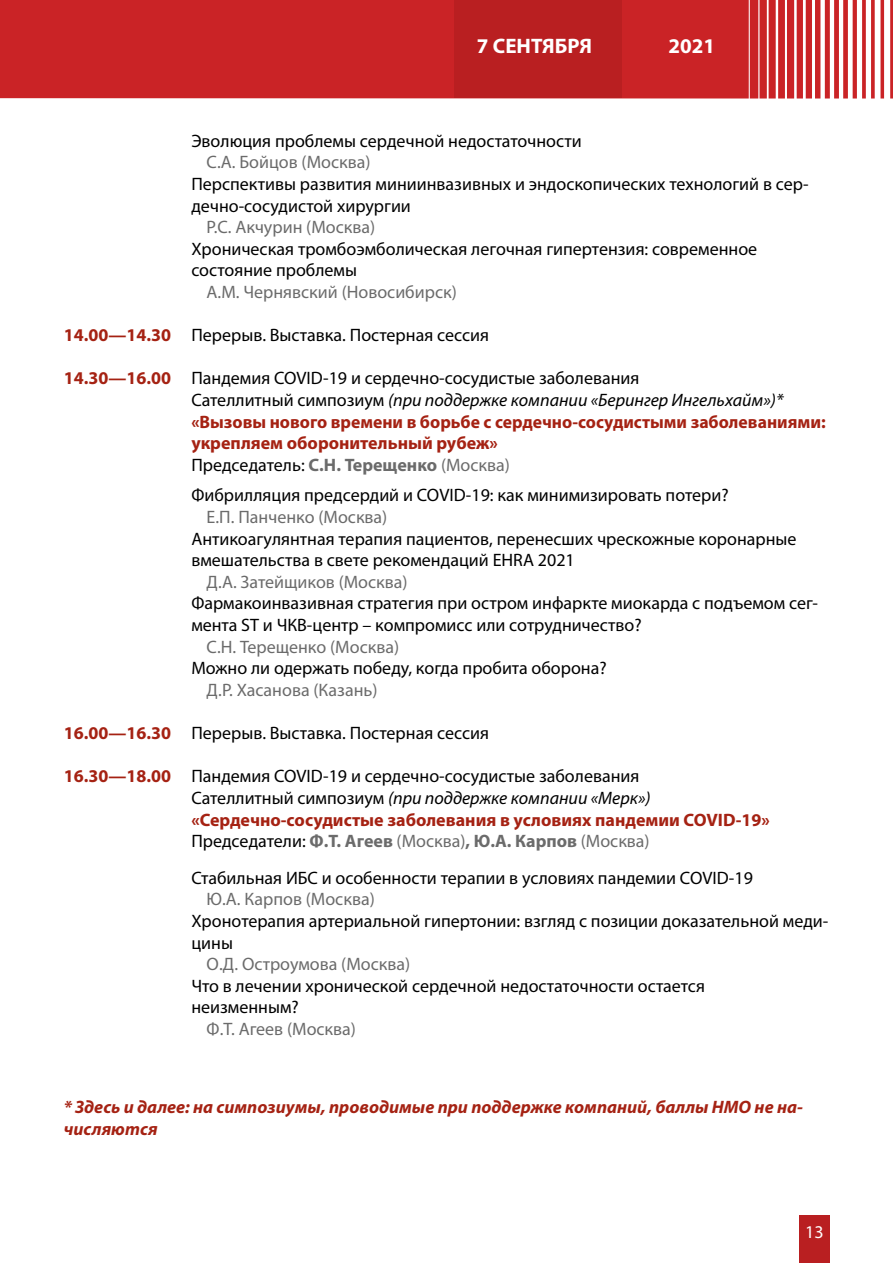
<style>
.page{position:relative;width:893px;height:1263px;background:#fff}
.page>*{position:absolute;margin:0;border:0;box-sizing:border-box;transform-origin:0 0}
.t1{font:700 21px "Myriad Pro";color:#fff}
.t2{font:18px/21.6px "Myriad Pro";color:#000}
.t3{font:700 18px/21.6px "Myriad Pro";color:#a52213}
.t4{font:18px "Myriad Pro";color:#6b6b6b}
.t5{font:italic 700 18px/21.6px "Myriad Pro";color:#a52213}
.t6{font:18px "Myriad Pro";color:#fff}
.s1{font-weight:700;color:#a52213}
.s2{font-weight:400;color:#000}
.s3{font-weight:400;font-style:italic;color:#000}
.s4{color:#6b6b6b}
.s5{font-weight:400;color:#6b6b6b}
.s6{font-style:italic}
.s7{font-weight:700;color:#6b6b6b}
</style>
<div class="page">
<svg style="left:0;top:0;width:893px;height:99px;background:#ce3538"></svg>
<div style="left:454px;top:0;width:168px;height:97px;background:#b91f21"></div>
<div style="left:799px;top:1215px;width:31px;height:48px;background:#b91f21"></div>
<p class="t1" style="left:477px;top:33px;width:117px">7 СЕНТЯБРЯ</p>
<p class="t1" style="left:669px;top:33px;width:48px">2021</p>
<p class="t2" style="left:191px;top:130px;width:392px">Эволюция проблемы сердечной недостаточности</p>
<p class="t4" style="left:207px;top:151px;width:165px">С.А. Бойцов (Москва)</p>
<p class="t2" style="left:191px;top:173px;width:619px">Перспективы развития миниинвазивных и эндоскопических технологий в сер&shy;дечно-сосудистой хирургии</p>
<p class="t4" style="left:207px;top:216px;width:170px">Р.С. Акчурин (Москва)</p>
<p class="t2" style="left:191px;top:238px;width:567px">Хроническая тромбоэмболическая легочная гипертензия: современное состояние проблемы</p>
<p class="t4" style="left:207px;top:281px;width:252px">А.М. Чернявский (Новосибирск)</p>
<p class="t2" style="left:64px;top:324px;width:427px"><span class="s1">14.00—14.30</span> Перерыв. Выставка. Постерная сессия</p>
<p class="t3" style="left:191px;top:367px;width:636px;text-indent:-128px">14.30—16.00 <span class="s2">Пандемия COVID-19 и сердечно-сосудистые заболевания<br>Сателлитный симпозиум</span> <span class="s3">(при поддержке компании «Берингер Ингельхайм»)* </span>«Вызовы нового времени в борьбе с сердечно-сосудистыми заболеваниями: укрепляем оборонительный рубеж»<br><span class="s2">Председатель:</span> <span class="s4">С.Н. Терещенко</span> <span class="s5">(Москва)</span></p>
<p class="t2" style="left:191px;top:484px;width:539px">Фибрилляция предсердий и COVID-19: как минимизировать потери?</p>
<p class="t4" style="left:207px;top:506px;width:182px">Е.П. Панченко (Москва)</p>
<p class="t2" style="left:191px;top:527px;width:607px">Антикоагулянтная терапия пациентов, перенесших чрескожные коронарные вмешательства в свете рекомендаций EHRA 2021</p>
<p class="t4" style="left:207px;top:571px;width:203px">Д.А. Затейщиков (Москва)</p>
<p class="t2" style="left:191px;top:592px;width:628px">Фармакоинвазивная стратегия при остром инфаркте миокарда с подъемом сег&shy;мента ST и ЧКВ-центр – компромисс или сотрудничество?</p>
<p class="t4" style="left:207px;top:635px;width:194px">С.Н. Терещенко (Москва)</p>
<p class="t2" style="left:191px;top:657px;width:417px">Можно ли одержать победу, когда пробита оборона?</p>
<p class="t4" style="left:207px;top:679px;width:172px">Д.Р. Хасанова (Казань)</p>
<p class="t2" style="left:64px;top:722px;width:427px"><span class="s1">16.00—16.30</span> Перерыв. Выставка. Постерная сессия</p>
<p class="t2" style="left:191px;top:765px;width:580px;text-indent:-128px"><span class="s1">16.30—18.00</span> Пандемия COVID-19 и сердечно-сосудистые заболевания<br>Сателлитный симпозиум <span class="s6">(при поддержке компании «Мерк») </span><span class="s1">«Сердечно-сосудистые заболевания в условиях пандемии COVID-19» </span>Председатели: <span class="s7">Ф.Т. Агеев</span> <span class="s4">(Москва)</span><span class="s7">, Ю.А. Карпов</span> <span class="s4">(Москва)</span></p>
<p class="t2" style="left:191px;top:866px;width:563px">Стабильная ИБС и особенности терапии в условиях пандемии COVID-19</p>
<p class="t4" style="left:207px;top:888px;width:170px">Ю.А. Карпов (Москва)</p>
<p class="t2" style="left:191px;top:910px;width:639px">Хронотерапия артериальной гипертонии: взгляд с позиции доказательной меди&shy;цины</p>
<p class="t4" style="left:207px;top:953px;width:205px">О.Д. Остроумова (Москва)</p>
<p class="t2" style="left:191px;top:974px;width:515px">Что в лечении хронической сердечной недостаточности остается неизменным?</p>
<p class="t4" style="left:207px;top:1018px;width:151px">Ф.Т. Агеев (Москва)</p>
<p class="t5" style="left:64px;top:1096px;width:741px">* Здесь и далее: на симпозиумы, проводимые при поддержке компаний, баллы НМО не на&shy;числяются</p>
<p class="t6" style="left:805px;top:1220px;width:20px">13</p>
</div>
